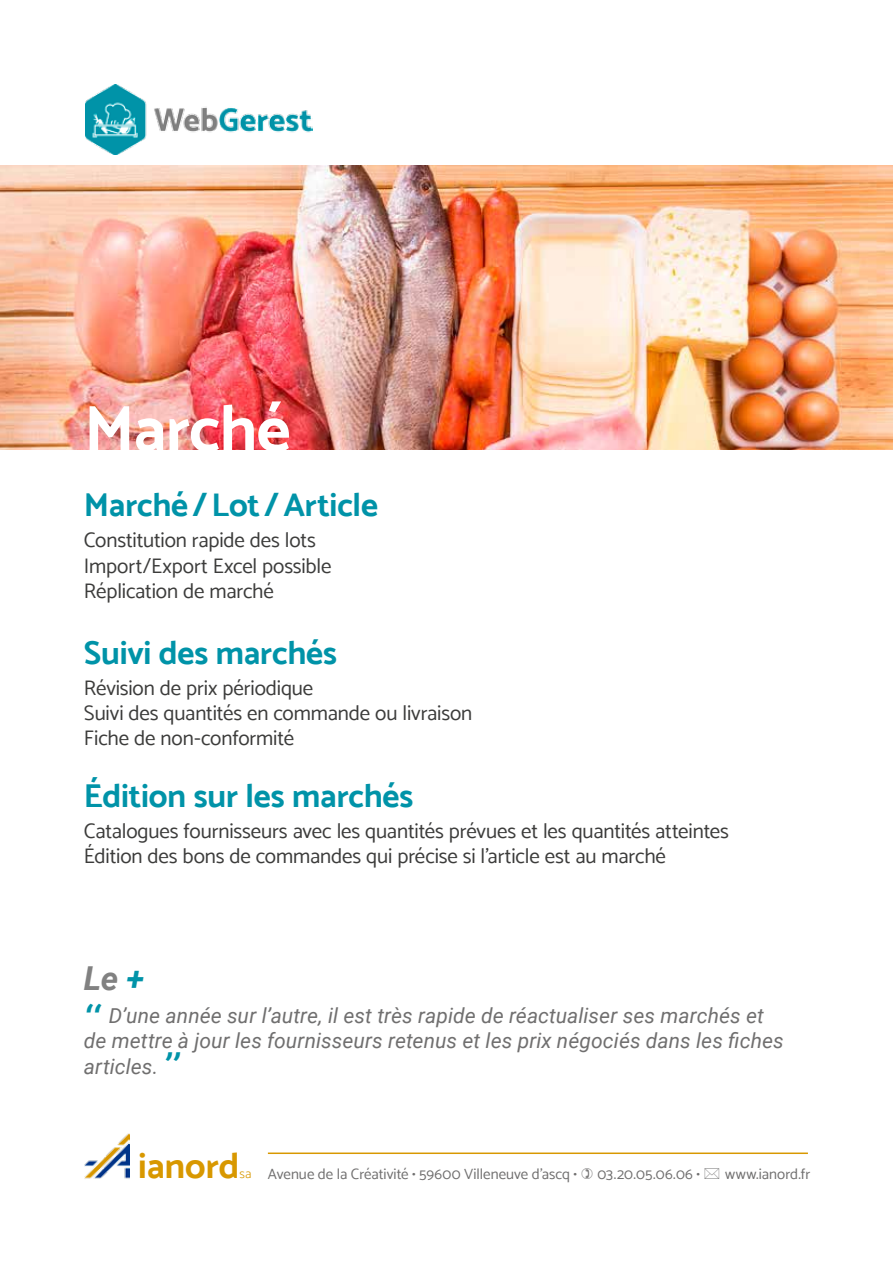
<style>
.page{position:relative;width:893px;height:1263px;background:#fff}
.page>*{position:absolute;margin:0;border:0;box-sizing:border-box;transform-origin:0 0}
.t1{font:700 66px "Catamaran";letter-spacing:-.015em;color:#fff}
.t2{font:700 36px "Catamaran";color:#d89800}
.t3{font:700 33px "Catamaran";letter-spacing:-.005em;color:#0093a8}
.t4{font:italic 700 33px "Roboto";color:#818181}
.t5{font:21px/25.2px "Catamaran";letter-spacing:-.005em;color:#3c3c3b}
.t6{font:italic 21px/25.5px "Roboto";letter-spacing:.005em;color:#706f6f}
.t7{font:15px "Catamaran";letter-spacing:.005em;color:#706f6f}
.s1{color:#0093a8}
.s2{font-weight:900;font-size:33px;color:#0093a8}
.s3{font-weight:300;font-size:13.2px;color:#d89800}
</style>
<div class="page">
<img style="left:84px;top:1133px;width:46px;height:46px">
<hr style="left:268px;top:1152px;width:540px;height:2px;background:#d89800">
<img style="left:85px;top:84px;width:227px;height:70px">
<img style="left:0;top:166px;width:893px;height:283px">
<h1 class="t1" style="left:84px;top:390px;width:208px">Marché</h1>
<h3 class="t3" style="left:84px;top:486px;width:295px">Marché / Lot / Article</h3>
<p class="t5" style="left:84px;top:528px;width:249px">Constitution rapide des lots<br>Import/Export Excel possible<br>Réplication de marché</p>
<h3 class="t3" style="left:84px;top:633px;width:255px">Suivi des marchés</h3>
<p class="t5" style="left:84px;top:675px;width:390px">Révision de prix périodique<br>Suivi des quantités en commande ou livraison<br>Fiche de non-conformité</p>
<h3 class="t3" style="left:84px;top:776px;width:331px">Édition sur les marchés</h3>
<p class="t5" style="left:84px;top:818px;width:647px">Catalogues fournisseurs avec les quantités prévues et les quantités atteintes<br>Édition des bons de commandes qui précise si l’article est au marché</p>
<h3 class="t4" style="left:84px;top:955px;width:62px">Le <span class="s1">+</span></h3>
<p class="t6" style="left:84px;top:1002px;width:701px"><span class="s2">‘‘</span> D’une année sur l’autre, il est très rapide de réactualiser ses marchés et de mettre à jour les fournisseurs retenus et les prix négociés dans les fiches articles. <span class="s2">’’</span></p>
<h2 class="t2" style="left:138px;top:1144px;width:103px">ianord</h2>
<p class="t7" style="left:240px;top:1164px;width:339px"><span class="s3">sa</span> Avenue de la Créativité • 59600 Villeneuve d’ascq •</p>
<p class="t7" style="left:597px;top:1164px;width:104px">03.20.05.06.06 •</p>
<p class="t7" style="left:725px;top:1164px;width:86px">www.ianord.fr</p>
</div>
